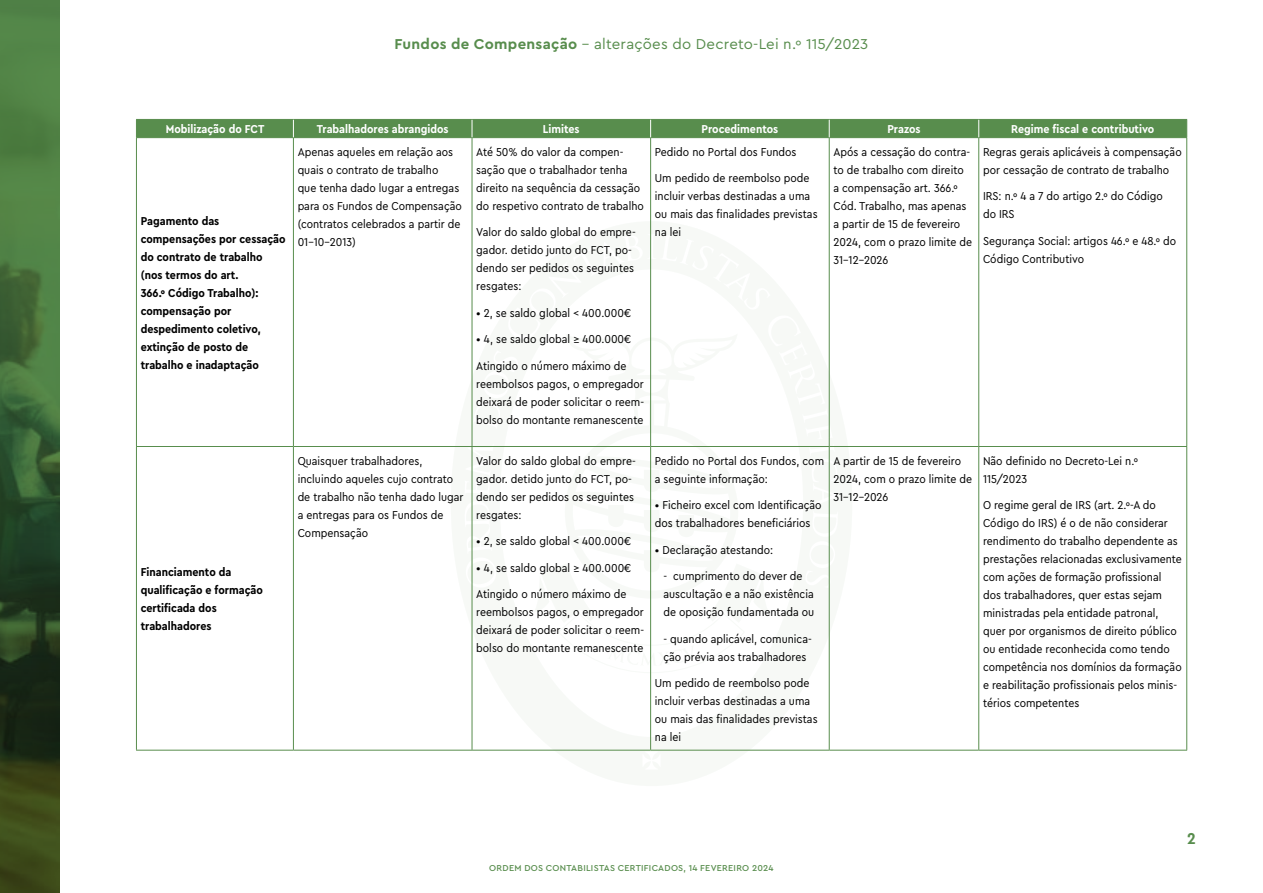
<style>
.page{position:relative;width:1263px;height:893px;background:#fff}
.page>*{position:absolute;margin:0;border:0;box-sizing:border-box;transform-origin:0 0}
.t1{font:700 16.5px "Cera Compact Pro";color:#588d4d}
.t2{font:15px "Cera Pro";letter-spacing:.01em;color:#588d4d}
.t3{font:12px/18px "Cera Compact Pro";color:#000}
.t4{font:700 12px/18px "Cera Compact Pro";color:#000}
.t5{font:700 12px "Cera Compact Pro";color:#fff}
.t6{font:500 9px "Cera Pro";letter-spacing:.03em;color:#588d4d}
.s1{font-weight:700}
</style>
<div class="page">
<svg style="left:0;top:0;width:60px;height:893px;background:#3b5d30"></svg>
<svg style="left:451px;top:221px;width:401px;height:529px"></svg>
<svg style="left:824px;top:492px;width:9px;height:7px"></svg>
<svg style="left:533px;top:563px;width:237px;height:110px"></svg>
<hr style="left:136px;top:138px;width:1px;height:308px;background:#588d4d">
<hr style="left:293px;top:138px;width:1px;height:308px;background:#588d4d">
<hr style="left:472px;top:138px;width:1px;height:308px;background:#588d4d">
<hr style="left:650px;top:138px;width:1px;height:308px;background:#588d4d">
<hr style="left:829px;top:138px;width:1px;height:308px;background:#588d4d">
<hr style="left:978px;top:138px;width:1px;height:308px;background:#588d4d">
<hr style="left:1186px;top:138px;width:1px;height:308px;background:#588d4d">
<hr style="left:136px;top:446px;width:157px;height:1px;background:#588d4d">
<hr style="left:136px;top:447px;width:1px;height:303px;background:#588d4d">
<hr style="left:293px;top:446px;width:179px;height:1px;background:#588d4d">
<hr style="left:293px;top:447px;width:1px;height:303px;background:#588d4d">
<hr style="left:472px;top:446px;width:179px;height:1px;background:#588d4d">
<hr style="left:472px;top:447px;width:1px;height:303px;background:#588d4d">
<hr style="left:651px;top:446px;width:178px;height:1px;background:#588d4d">
<hr style="left:650px;top:447px;width:1px;height:303px;background:#588d4d">
<hr style="left:829px;top:446px;width:150px;height:1px;background:#588d4d">
<hr style="left:829px;top:447px;width:1px;height:303px;background:#588d4d">
<hr style="left:979px;top:446px;width:208px;height:1px;background:#588d4d">
<hr style="left:978px;top:447px;width:1px;height:303px;background:#588d4d">
<hr style="left:1186px;top:447px;width:1px;height:303px;background:#588d4d">
<hr style="left:136px;top:750px;width:157px;height:1px;background:#588d4d">
<hr style="left:293px;top:750px;width:179px;height:1px;background:#588d4d">
<hr style="left:472px;top:750px;width:179px;height:1px;background:#588d4d">
<hr style="left:651px;top:750px;width:178px;height:1px;background:#588d4d">
<hr style="left:829px;top:750px;width:150px;height:1px;background:#588d4d">
<hr style="left:979px;top:750px;width:208px;height:1px;background:#588d4d">
<div style="left:136px;top:119px;width:1051px;height:19px;background:#588d4d"></div>
<p class="t2" style="left:395px;top:34px;width:475px"><span class="s1">Fundos de Compensação</span> – alterações do Decreto-Lei n.º 115/2023</p>
<p class="t5" style="left:166px;top:121px;width:100px">Mobilização do FCT</p>
<p class="t5" style="left:317px;top:121px;width:133px">Trabalhadores abrangidos</p>
<p class="t5" style="left:543px;top:121px;width:38px">Limites</p>
<p class="t5" style="left:702px;top:121px;width:78px">Procedimentos</p>
<p class="t5" style="left:887px;top:121px;width:35px">Prazos</p>
<p class="t5" style="left:1011px;top:121px;width:145px">Regime fiscal e contributivo</p>
<p class="t4" style="left:141px;top:211px;width:146px">Pagamento das compensações por cessação do contrato de trabalho (nos termos do art.<br>366.º Código Trabalho): compensação por despedimento coletivo, extinção de posto de trabalho e inadaptação</p>
<p class="t4" style="left:141px;top:563px;width:124px">Financiamento da qualificação e formação certificada dos trabalhadores</p>
<p class="t3" style="left:298px;top:142px;width:166px">Apenas aqueles em relação aos quais o contrato de trabalho<br>que tenha dado lugar a entregas para os Fundos de Compensação (contratos celebrados a partir de<br>01-10-2013)</p>
<p class="t3" style="left:476px;top:142px;width:169px">Até 50% do valor da compen&shy;sação que o trabalhador tenha direito na sequência da cessação do respetivo contrato de trabalho</p>
<p class="t3" style="left:476px;top:223px;width:161px">Valor do saldo global do empre&shy;gador. detido junto do FCT, po&shy;dendo ser pedidos os seguintes resgates:</p>
<p class="t3" style="left:476px;top:303px;width:156px">• 2, se saldo global &lt; 400.000€</p>
<p class="t3" style="left:476px;top:330px;width:157px">• 4, se saldo global ≥ 400.000€</p>
<p class="t3" style="left:476px;top:356px;width:169px">Atingido o número máximo de reembolsos pagos, o empregador deixará de poder solicitar o reem&shy;bolso do montante remanescente</p>
<p class="t3" style="left:655px;top:142px;width:143px">Pedido no Portal dos Fundos</p>
<p class="t3" style="left:655px;top:169px;width:164px">Um pedido de reembolso pode incluir verbas destinadas a uma ou mais das finalidades previstas na lei</p>
<p class="t3" style="left:833px;top:142px;width:140px">Após a cessação do contra&shy;to de trabalho com direito a compensação art. 366.º<br>Cód. Trabalho, mas apenas a partir de 15 de fevereiro<br>2024, com o prazo limite de<br>31-12-2026</p>
<p class="t3" style="left:983px;top:142px;width:200px">Regras gerais aplicáveis à compensação por cessação de contrato de trabalho</p>
<p class="t3" style="left:983px;top:187px;width:181px">IRS: n.º 4 a 7 do artigo 2.º do Código do IRS</p>
<p class="t3" style="left:983px;top:231px;width:195px">Segurança Social: artigos 46.º e 48.º do<br>Código Contributivo</p>
<p class="t3" style="left:298px;top:451px;width:167px">Quaisquer trabalhadores, incluindo aqueles cujo contrato de trabalho não tenha dado lugar a entregas para os Fundos de<br>Compensação</p>
<p class="t3" style="left:476px;top:451px;width:161px">Valor do saldo global do empre&shy;gador. detido junto do FCT, po&shy;dendo ser pedidos os seguintes resgates:</p>
<p class="t3" style="left:476px;top:532px;width:156px">• 2, se saldo global &lt; 400.000€</p>
<p class="t3" style="left:476px;top:558px;width:157px">• 4, se saldo global ≥ 400.000€</p>
<p class="t3" style="left:476px;top:585px;width:169px">Atingido o número máximo de reembolsos pagos, o empregador deixará de poder solicitar o reem&shy;bolso do montante remanescente</p>
<p class="t3" style="left:655px;top:451px;width:171px">Pedido no Portal dos Fundos, com a seguinte informação:</p>
<p class="t3" style="left:655px;top:496px;width:168px">• Ficheiro excel com Identificação dos trabalhadores beneficiários</p>
<p class="t3" style="left:655px;top:540px;width:120px">• Declaração atestando:</p>
<p class="t3" style="left:663px;top:567px;width:152px">- cumprimento do dever de auscultação e a não existência de oposição fundamentada ou</p>
<p class="t3" style="left:663px;top:629px;width:150px">- quando aplicável, comunica&shy;ção prévia aos trabalhadores</p>
<p class="t3" style="left:655px;top:674px;width:164px">Um pedido de reembolso pode incluir verbas destinadas a uma ou mais das finalidades previstas na lei</p>
<p class="t3" style="left:833px;top:451px;width:140px">A partir de 15 de fevereiro<br>2024, com o prazo limite de<br>31-12-2026</p>
<p class="t3" style="left:983px;top:451px;width:156px">Não definido no Decreto-Lei n.º<br>115/2023</p>
<p class="t3" style="left:983px;top:496px;width:200px">O regime geral de IRS (art. 2.º-A do Código do IRS) é o de não considerar rendimento do trabalho dependente as prestações relacionadas exclusivamente com ações de formação profissional dos trabalhadores, quer estas sejam ministradas pela entidade patronal, quer por organismos de direito público ou entidade reconhecida como tendo competência nos domínios da formação e reabilitação profissionais pelos minis&shy;térios competentes</p>
<p class="t6" style="left:489px;top:862px;width:286px">ORDEM DOS CONTABILISTAS CERTIFICADOS, 14 FEVEREIRO 2024</p>
<h1 class="t1" style="left:1187px;top:827px;width:10px">2</h1>
</div>
